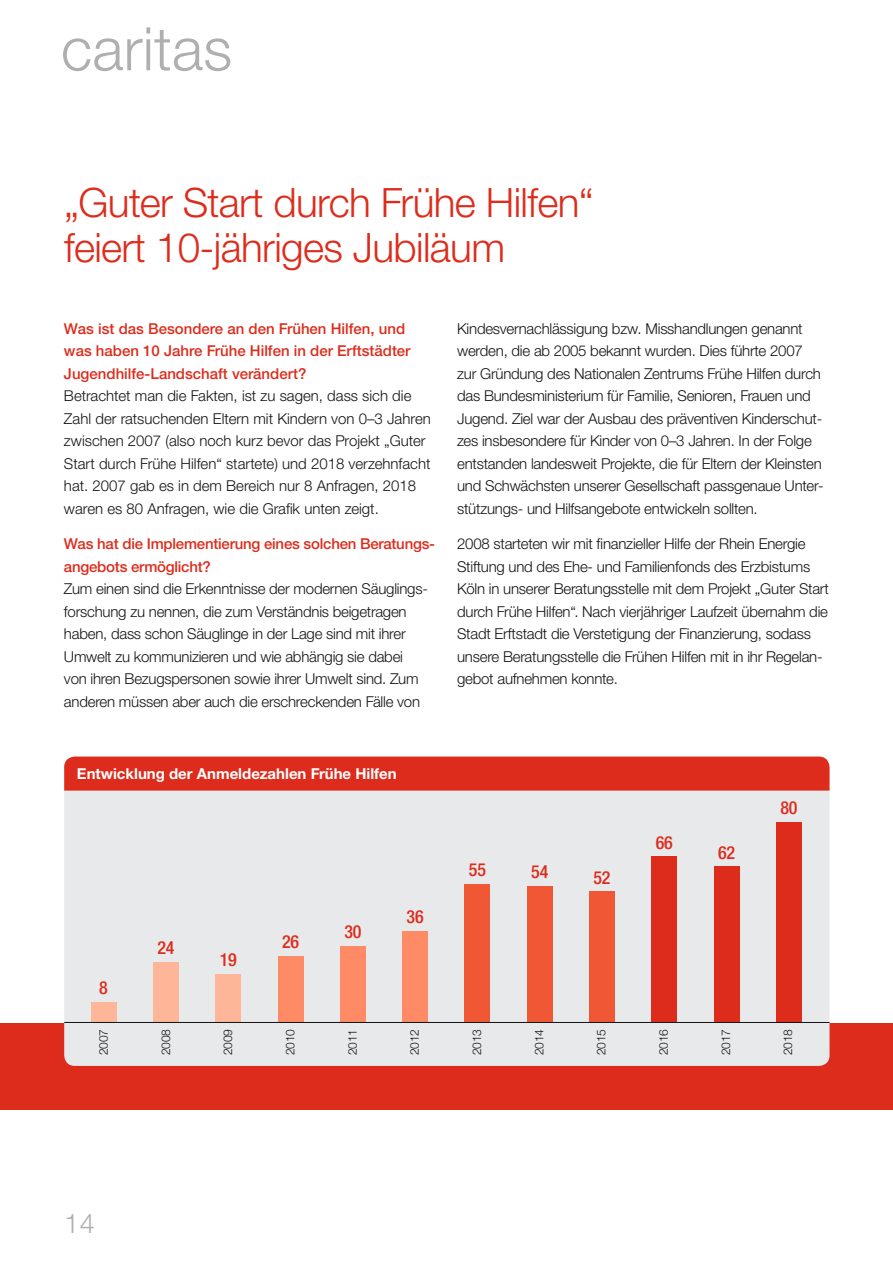
<style>
.page{position:relative;width:893px;height:1263px;background:#fff}
.page>*{position:absolute;margin:0;border:0;box-sizing:border-box;transform-origin:0 0}
.t1{font:300 60px "Helvetica Neue LTW1 G";letter-spacing:.005em;color:#afafb0}
.t2{font:300 40.5px/45px "Helvetica Neue LTW1 G";letter-spacing:-.015em;color:#dd2c1c}
.t3{font:300 27px "Helvetica Neue LTW1 G";color:#afafb0}
.t4{font:500 condensed 18px "Helvetica Neue LT";letter-spacing:-.015em;color:#dd2c1c}
.t5{font:300 15px/22.5px "Helvetica Neue LTW1 G";letter-spacing:-.015em;color:#131413}
.t6{font:500 15px/22.5px "Helvetica Neue LTW1 G";color:#dd2c1c}
.t7{font:700 15px "Helvetica Neue LTW1 G";color:#fff}
.t8{font:300 12px "Helvetica Neue LTW1 G";letter-spacing:-.015em;color:#131413}
</style>
<div class="page">
<div style="left:0;top:1023px;width:893px;height:87px;background:#dd2c1c"></div>
<div style="left:64px;top:756px;width:765px;height:310px;background:#e8e9ea;border-radius:11px"></div>
<div style="left:91px;top:1002px;width:25px;height:20px;background:#ffb597"></div>
<div style="left:153px;top:962px;width:26px;height:60px;background:#ffb597"></div>
<div style="left:215px;top:974px;width:26px;height:48px;background:#ffb597"></div>
<div style="left:278px;top:957px;width:25px;height:65px;background:#fe8b65"></div>
<div style="left:340px;top:947px;width:26px;height:75px;background:#fe8b65"></div>
<div style="left:402px;top:932px;width:26px;height:90px;background:#fe8b65"></div>
<div style="left:465px;top:884px;width:25px;height:138px;background:#f05735"></div>
<div style="left:527px;top:887px;width:26px;height:135px;background:#f05735"></div>
<div style="left:589px;top:892px;width:26px;height:130px;background:#f05735"></div>
<div style="left:652px;top:857px;width:25px;height:165px;background:#dd2c1c"></div>
<div style="left:714px;top:867px;width:25px;height:155px;background:#dd2c1c"></div>
<div style="left:776px;top:822px;width:26px;height:201px;background:#dd2c1c"></div>
<hr style="left:64px;top:1022px;width:765px;height:1px;background:#131413">
<div style="left:64px;top:756px;width:765px;height:35px;background:#dd2c1c"></div>
<h1 class="t1" style="left:61px;top:12px;width:173px">caritas</h1>
<h2 class="t2" style="left:64px;top:180px;width:531px">„Guter Start durch Frühe Hilfen“ feiert 10-jähriges Jubiläum</h2>
<p class="t6" style="left:64px;top:317px;width:348px">Was ist das Besondere an den Frühen Hilfen, und was haben 10 Jahre Frühe Hilfen in der Erftstädter<br>Jugendhilfe-Landschaft verändert?</p>
<p class="t5" style="left:64px;top:385px;width:368px">Betrachtet man die Fakten, ist zu sagen, dass sich die Zahl der ratsuchenden Eltern mit Kindern von 0–3 Jahren zwischen 2007 (also noch kurz bevor das Projekt „Guter Start durch Frühe Hilfen“ startete) und 2018 verzehnfacht hat. 2007 gab es in dem Bereich nur 8 Anfragen, 2018 waren es 80 Anfragen, wie die Grafik unten zeigt.</p>
<p class="t6" style="left:64px;top:533px;width:373px">Was hat die Implementierung eines solchen Beratungs&shy;angebots ermöglicht?</p>
<p class="t5" style="left:64px;top:577px;width:365px">Zum einen sind die Erkenntnisse der modernen Säuglings&shy;forschung zu nennen, die zum Verständnis beigetragen haben, dass schon Säuglinge in der Lage sind mit ihrer Umwelt zu kommunizieren und wie abhängig sie dabei von ihren Bezugspersonen sowie ihrer Umwelt sind. Zum anderen müssen aber auch die erschreckenden Fälle von</p>
<p class="t5" style="left:457px;top:317px;width:368px">Kindesvernachlässigung bzw. Misshandlungen genannt werden, die ab 2005 bekannt wurden. Dies führte 2007 zur Gründung des Nationalen Zentrums Frühe Hilfen durch das Bundesministerium für Familie, Senioren, Frauen und Jugend. Ziel war der Ausbau des präventiven Kinderschut&shy;zes insbesondere für Kinder von 0–3 Jahren. In der Folge entstanden landesweit Projekte, die für Eltern der Kleinsten und Schwächsten unserer Gesellschaft passgenaue Unter&shy;stützungs- und Hilfsangebote entwickeln sollten.</p>
<p class="t5" style="left:457px;top:532px;width:373px">2008 starteten wir mit finanzieller Hilfe der Rhein Energie Stiftung und des Ehe- und Familienfonds des Erzbistums Köln in unserer Beratungsstelle mit dem Projekt „Guter Start durch Frühe Hilfen“. Nach vierjähriger Laufzeit übernahm die Stadt Erftstadt die Verstetigung der Finanzierung, sodass unsere Beratungsstelle die Frühen Hilfen mit in ihr Regelan&shy;gebot aufnehmen konnte.</p>
<p class="t7" style="left:77px;top:764px;width:321px">Entwicklung der Anmeldezahlen Frühe Hilfen</p>
<p class="t4" style="left:99px;top:977px;width:10px">8</p>
<p class="t4" style="left:157px;top:937px;width:19px">24</p>
<p class="t4" style="left:220px;top:949px;width:19px">19</p>
<p class="t4" style="left:282px;top:931px;width:19px">26</p>
<p class="t4" style="left:344px;top:921px;width:19px">30</p>
<p class="t4" style="left:407px;top:906px;width:19px">36</p>
<p class="t4" style="left:469px;top:859px;width:19px">55</p>
<p class="t4" style="left:531px;top:861px;width:19px">54</p>
<p class="t4" style="left:594px;top:866px;width:19px">52</p>
<p class="t4" style="left:656px;top:831px;width:19px">66</p>
<p class="t4" style="left:718px;top:841px;width:19px">62</p>
<p class="t4" style="left:781px;top:797px;width:19px">80</p>
<p class="t8" style="left:96px;top:1055px;width:28px;rotate:-90deg">2007</p>
<p class="t8" style="left:158px;top:1055px;width:28px;rotate:-90deg">2008</p>
<p class="t8" style="left:221px;top:1055px;width:28px;rotate:-90deg">2009</p>
<p class="t8" style="left:283px;top:1055px;width:28px;rotate:-90deg">2010</p>
<p class="t8" style="left:345px;top:1055px;width:28px;rotate:-90deg">2011</p>
<p class="t8" style="left:407px;top:1055px;width:28px;rotate:-90deg">2012</p>
<p class="t8" style="left:469px;top:1055px;width:28px;rotate:-90deg">2013</p>
<p class="t8" style="left:532px;top:1055px;width:28px;rotate:-90deg">2014</p>
<p class="t8" style="left:594px;top:1055px;width:28px;rotate:-90deg">2015</p>
<p class="t8" style="left:656px;top:1055px;width:28px;rotate:-90deg">2016</p>
<p class="t8" style="left:718px;top:1055px;width:28px;rotate:-90deg">2017</p>
<p class="t8" style="left:781px;top:1055px;width:28px;rotate:-90deg">2018</p>
<h3 class="t3" style="left:64px;top:1207px;width:32px">14</h3>
</div>
